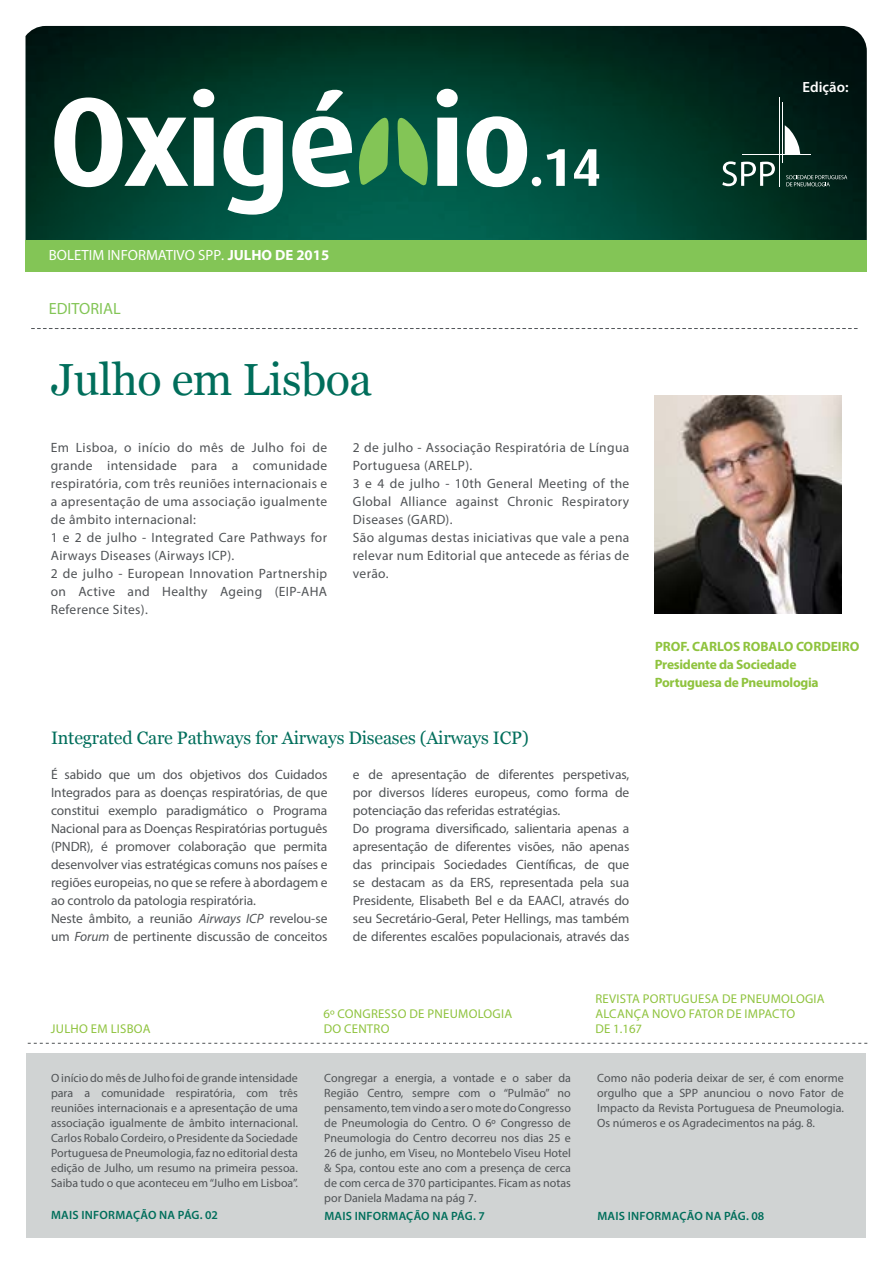
<style>
.page{position:relative;width:893px;height:1263px;background:#fff}
.page>*{position:absolute;margin:0;border:0;box-sizing:border-box;transform-origin:0 0}
.t1{font:700 126.6px "Dax";letter-spacing:-.025em;color:#fff}
.t2{font:700 53.25px "Dax";color:#fff}
.t3{font:45px "Georgia";letter-spacing:-.01em;color:#006e5b}
.t4{font:18px "Georgia";letter-spacing:-.01em;color:#006e5b}
.t5{font:16.35px "Myriad Pro";color:#83c556}
.t6{font:14.85px "Myriad Pro";color:#fff}
.t7{font:600 14.85px "Myriad Pro";color:#fff}
.t8{font:13.5px/18px "Myriad Pro";letter-spacing:-.005em;color:#505356}
.t9{font:13.5px/18px "Myriad Pro";letter-spacing:.025em;color:#505356}
.t10{font:700 13.5px/18px "Myriad Pro";letter-spacing:-.02em;color:#8fc33e}
.t11{font:12.75px/15px "Myriad Pro";letter-spacing:.02em;color:#8fc33e}
.t12{font:12px/15px "Myriad Pro";color:#505356;text-align:justify}
.t13{font:600 12px "Myriad Pro";letter-spacing:.02em;color:#006e5b}
.s1{font-weight:700}
.s2{font-style:italic}
</style>
<div class="page">
<img style="left:26px;top:26px;width:841px;height:214px">
<svg style="left:353px;top:113px;width:36px;height:74px"></svg>
<svg style="left:397px;top:114px;width:36px;height:73px"></svg>
<svg style="left:31px;top:328px;width:827px;height:1px"></svg>
<div style="left:26px;top:240px;width:841px;height:32px;background:#83c556"></div>
<hr style="left:779px;top:97px;width:1px;height:89px;background:#fff">
<hr style="left:782px;top:102px;width:1px;height:61px;background:#fff">
<hr style="left:742px;top:154px;width:69px;height:1px;background:#fff">
<svg style="left:785px;top:125px;width:15px;height:29px"></svg>
<svg style="left:722px;top:161px;width:53px;height:25px"></svg>
<svg style="left:786px;top:175px;width:61px;height:11px"></svg>
<img style="left:655px;top:395px;width:187px;height:219px">
<div style="left:26px;top:1053px;width:839px;height:184px;background:#d0d3d3"></div>
<svg style="left:28px;top:1043px;width:839px;height:1px"></svg>
<h1 class="t1" style="left:49px;top:71px;width:485px">Oxigé io</h1>
<h2 class="t2" style="left:529px;top:137px;width:74px">.14</h2>
<p class="t6" style="left:49px;top:246px;width:282px">BOLETIM INFORMATIVO SPP. <span class="s1">JULHO DE 2015</span></p>
<p class="t5" style="left:49px;top:298px;width:73px">EDITORIAL</p>
<h3 class="t3" style="left:51px;top:347px;width:323px">Julho em Lisboa</h3>
<p class="t9" style="left:51px;top:438px;width:278px">Em Lisboa, o início do mês de Julho foi de grande intensidade para a comunidade respiratória, com três reuniões internacionais e a apresentação de uma associação igualmente de âmbito internacional:<br>1 e 2 de julho - Integrated Care Pathways for Airways Diseases (Airways ICP).<br>2 de julho - European Innovation Partnership on Active and Healthy Ageing (EIP-AHA Reference Sites).</p>
<p class="t9" style="left:353px;top:438px;width:278px">2 de julho - Associação Respiratória de Língua Portuguesa (ARELP).<br>3 e 4 de julho - 10th General Meeting of the Global Alliance against Chronic Respiratory Diseases (GARD).<br>São algumas destas iniciativas que vale a pena relevar num Editorial que antecede as férias de verão.</p>
<h3 class="t4" style="left:51px;top:725px;width:479px">Integrated Care Pathways for Airways Diseases (Airways ICP)</h3>
<p class="t8" style="left:51px;top:765px;width:278px">É sabido que um dos objetivos dos Cuidados Integrados para as doenças respiratórias, de que constitui exemplo paradigmático o Programa Nacional para as Doenças Respiratórias português (PNDR), é promover colaboração que permita desenvolver vias estratégicas comuns nos países e regiões europeias, no que se refere à abordagem e ao controlo da patologia respiratória.<br>Neste âmbito, a reunião <span class="s2">Airways ICP</span> revelou-se um <span class="s2">Forum</span> de pertinente discussão de conceitos</p>
<p class="t8" style="left:353px;top:765px;width:278px">e de apresentação de diferentes perspetivas, por diversos líderes europeus, como forma de potenciação das referidas estratégias.<br>Do programa diversificado, salientaria apenas a apresentação de diferentes visões, não apenas das principais Sociedades Científicas, de que se destacam as da ERS, representada pela sua Presidente, Elisabeth Bel e da EAACI, através do seu Secretário-Geral, Peter Hellings, mas também de diferentes escalões populacionais, através das</p>
<p class="t7" style="left:803px;top:78px;width:48px">Edição:</p>
<p class="t10" style="left:655px;top:637px;width:206px">PROF. CARLOS ROBALO CORDEIRO<br>Presidente da Sociedade<br>Portuguesa de Pneumologia</p>
<p class="t11" style="left:324px;top:1006px;width:190px">6º CONGRESSO DE PNEUMOLOGIA</p>
<p class="t11" style="left:51px;top:1021px;width:101px">JULHO EM LISBOA</p>
<p class="t11" style="left:324px;top:1021px;width:67px">DO CENTRO</p>
<p class="t12" style="left:51px;top:1070px;width:248px">O início do mês de Julho foi de grande intensidade para a comunidade respiratória, com três reuniões internacionais e a apresentação de uma associação igualmente de âmbito internacional.<br>Carlos Robalo Cordeiro, o Presidente da Sociedade Portuguesa de Pneumologia, faz no editorial desta edição de Julho, um resumo na primeira pessoa.<br>Saiba tudo o que aconteceu em “Julho em Lisboa”.</p>
<p class="t13" style="left:51px;top:1207px;width:168px">MAIS INFORMAÇÃO NA PÁG. 02</p>
<p class="t12" style="left:324px;top:1070px;width:248px">Congregar a energia, a vontade e o saber da Região Centro, sempre com o “Pulmão” no pensamento, tem vindo a ser o mote do Congresso de Pneumologia do Centro. O 6º Congresso de Pneumologia do Centro decorreu nos dias 25 e 26 de junho, em Viseu, no Montebelo Viseu Hotel &amp; Spa, contou este ano com a presença de cerca de com cerca de 370 participantes. Ficam as notas por Daniela Madama na pág 7.</p>
<p class="t13" style="left:324px;top:1208px;width:162px">MAIS INFORMAÇÃO NA PÁG. 7</p>
<p class="t11" style="left:595px;top:991px;width:231px">REVISTA PORTUGUESA DE PNEUMOLOGIA<br>ALCANÇA NOVO FATOR DE IMPACTO<br>DE 1.167</p>
<p class="t12" style="left:597px;top:1070px;width:248px">Como não poderia deixar de ser, é com enorme orgulho que a SPP anunciou o novo Fator de Impacto da Revista Portuguesa de Pneumologia.<br>Os números e os Agradecimentos na pág. 8.</p>
<p class="t13" style="left:597px;top:1208px;width:168px">MAIS INFORMAÇÃO NA PÁG. 08</p>
</div>
